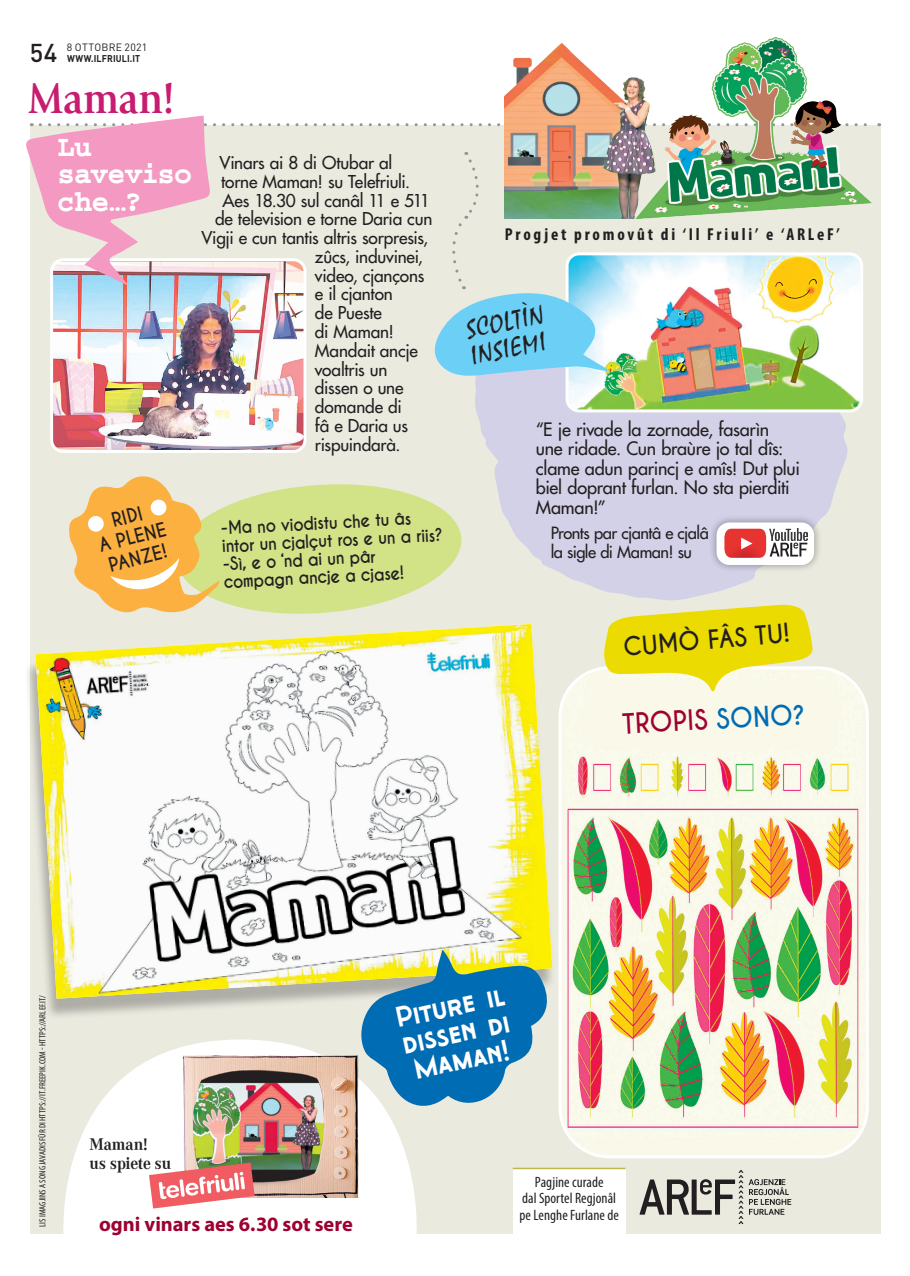
<style>
.page{position:relative;width:910px;height:1276px;background:#fff}
.page>*{position:absolute;margin:0;border:0;box-sizing:border-box;transform-origin:0 0}
.t1{font:700 45px "Giovanni Std";letter-spacing:-.01em;color:#c71c6f;scale:.9 1}
.t2{font:700 30.3px/27.8px "Courier";letter-spacing:-.015em;color:#fff;scale:.95 1}
.t3{font:27.75px/27.3px "Lavoir Small Caps";color:#fff;text-align:justify;scale:.95 1}
.t4{font:27px/27px "Aeolus";color:#231f20;scale:.95 1}
.t5{font:700 26.25px "Caviar Dreams";color:#9e0131;scale:.95 1}
.t6{font:500 25.5px "DIN Pro";color:#231f20}
.t7{font:700 24.6px "Caviar Dreams";color:#231f20;scale:.95 1}
.t8{font:700 20.4px "Myriad Pro";color:#9e0131}
.t9{font:700 18.6px/21.1px "Caviar Dreams";color:#231f20;text-align:center;scale:.95 1}
.t10{font:500 18px/19.5px "Futura Std";letter-spacing:-.01em;color:#231f20}
.t11{font:700 17.4px/19.6px "Corporate A";letter-spacing:-.015em;color:#231f20;scale:.94 1}
.t12{font:500 17.25px "Futura Std";letter-spacing:-.01em;color:#231f20}
.t13{font:700 17.25px/18px "Caviar Dreams";color:#231f20;scale:.92 1}
.t14{font:700 condensed 17.25px "Myriad Pro";letter-spacing:.16em;color:#231f20}
.t15{font:500 16.5px/19.5px "Futura Std";letter-spacing:-.03em;color:#231f20}
.t16{font:condensed 15px/16.5px "Myriad Pro";letter-spacing:.005em;color:#231f20;text-align:center}
.t17{font:10.5px "DIN Pro";letter-spacing:.025em;color:#231f20}
.t18{font:700 9.75px "DIN Pro";letter-spacing:.015em;color:#231f20;scale:.9 1}
.t19{font:condensed 9px "Myriad Pro";letter-spacing:.005em;color:#231f20;scale:1.04 1}
.s1{color:#006cb3}
</style>
<div class="page">
<div style="left:30px;top:125px;width:850px;height:1108px;background:#eaeadf"></div>
<svg style="left:48px;top:1039px;width:385px;height:195px;fill:#fff"></svg>
<svg style="left:749px;top:1179px;width:42px;height:36px"></svg>
<svg style="left:640px;top:1170px;width:103px;height:54px"></svg>
<div style="left:513px;top:1168px;width:112px;height:66px;background:#fff"></div>
<hr style="left:513px;top:1167px;width:112px;height:2px;background:#beb84b">
<img style="left:562px;top:670px;width:303px;height:486px">
<div style="left:558px;top:666px;width:311px;height:492px;border:3px solid #fff;border-radius:49px"></div>
<img style="left:682px;top:37px;width:155px;height:79px">
<img style="left:505px;top:43px;width:145px;height:73px">
<img style="left:173px;top:1050px;width:192px;height:147px">
<svg style="left:149px;top:1162px;width:106px;height:46px;background:#ec9a9a"></svg>
<svg style="left:475px;top:377px;width:373px;height:86px;fill:#d3d1e8"></svg>
<svg style="left:493px;top:377px;width:351px;height:223px;fill:#d3d1e8"></svg>
<img style="left:567px;top:377px;width:292px;height:34px">
<div style="left:566px;top:252px;width:297px;height:160px;border:3px solid #fff;border-radius:12px"></div>
<img style="left:54px;top:377px;width:248px;height:72px">
<div style="left:50px;top:258px;width:256px;height:195px;border:3px solid #fff;border-radius:12px"></div>
<div style="left:708px;top:514px;width:114px;height:59px;background:#231f20;opacity:.45"></div>
<div style="left:716px;top:522px;width:98px;height:43px;background:#fff;border-radius:13px"></div>
<svg style="left:724px;top:529px;width:83px;height:29px"></svg>
<img style="left:769px;top:529px;width:38px;height:11px">
<img style="left:26px;top:116px;width:854px;height:261px">
<svg style="left:69px;top:476px;width:393px;height:138px"></svg>
<svg style="left:601px;top:604px;width:212px;height:87px"></svg>
<div style="left:23px;top:630px;width:533px;height:390px;background:#231f20;opacity:.3"></div>
<img style="left:36px;top:624px;width:516px;height:374px">
<svg style="left:356px;top:949px;width:195px;height:166px"></svg>
<h3 class="t6" style="left:30px;top:35px;width:29px">54</h3>
<p class="t17" style="left:67px;top:40px;width:82px">8 OTTOBRE 2021</p>
<p class="t18" style="left:67px;top:52px;width:83px">WWW.ILFRIULI.IT</p>
<h1 class="t1" style="left:28px;top:72px;width:166px">Maman!</h1>
<h2 class="t2" style="left:58px;top:133px;width:143px">Lu saveviso che…?</h2>
<p class="t12" style="left:220px;top:152px;width:174px">Vinars ai 8 di Otubar al</p>
<p class="t12" style="left:221px;top:171px;width:191px">torne Maman! su Telefriuli.</p>
<p class="t12" style="left:223px;top:189px;width:209px">Aes 18.30 sul canâl 11 e 511</p>
<p class="t12" style="left:215px;top:208px;width:219px">de television e torne Daria cun</p>
<p class="t12" style="left:202px;top:227px;width:228px">Vigji e cun tantis altris sorpresis,</p>
<p class="t12" style="left:315px;top:246px;width:109px">zûcs, induvinei,</p>
<p class="t12" style="left:315px;top:264px;width:111px">video, cjançons</p>
<p class="t12" style="left:315px;top:283px;width:79px">e il cjanton</p>
<p class="t12" style="left:315px;top:302px;width:69px">de Pueste</p>
<p class="t12" style="left:315px;top:321px;width:81px">di Maman!</p>
<p class="t12" style="left:315px;top:339px;width:104px">Mandait ancje</p>
<p class="t12" style="left:315px;top:358px;width:74px">voaltris un</p>
<p class="t12" style="left:315px;top:377px;width:90px">dissen o une</p>
<p class="t12" style="left:315px;top:396px;width:88px">domande di</p>
<p class="t12" style="left:315px;top:414px;width:94px">fâ e Daria us</p>
<p class="t12" style="left:315px;top:433px;width:87px">rispuindarà.</p>
<p class="t9" style="left:91px;top:516px;width:74px;rotate:-15deg">RIDI<br>A PLENE<br>PANZE!</p>
<p class="t13" style="left:220px;top:519px;width:242px;rotate:-3deg">-Ma no viodistu che tu âs intor un cjalçut ros e un a riis? -Sì, e o ‘nd ai un pâr compagn ancje a cjase!</p>
<p class="t14" style="left:505px;top:223px;width:337px">Progjet promovût di ‘Il Friuli’ e ‘ARLeF’</p>
<h3 class="t4" style="left:463px;top:317px;width:86px;rotate:-11deg">SCOLTÌN<br>INSIEMI</h3>
<p class="t10" style="left:536px;top:419px;width:266px">“E je rivade la zornade, fasarìn une ridade. Cun braùre jo tal dîs: clame adun parincj e amîs! Dut plui biel doprant furlan. No sta pierditi<br>Maman!”</p>
<p class="t15" style="left:551px;top:523px;width:160px">Pronts par cjantâ e cjalâ la sigle di Maman! su</p>
<h3 class="t7" style="left:622px;top:632px;width:177px;rotate:-5deg">CUMÒ FÂS TU!</h3>
<h3 class="t5" style="left:621px;top:708px;width:194px;rotate:-3deg">TROPIS <span class="s1">SONO?</span></h3>
<p class="t19" style="left:37px;top:1227px;width:224px;rotate:-90deg">LIS IMAGJINS A SON GJAVADIS FÛR DI HTTPS://IT.FREEPIK.COM - HTTPS://ARLEF.IT/</p>
<p class="t11" style="left:90px;top:1134px;width:88px">Maman!<br>us spiete su</p>
<p class="t8" style="left:99px;top:1210px;width:255px">ogni vinars aes 6.30 sot sere</p>
<h3 class="t3" style="left:394px;top:1004px;width:117px;rotate:-12deg">Piture il dissen di Maman!</h3>
<p class="t16" style="left:520px;top:1173px;width:101px">Pagjine curade<br>dal Sportel Regjonâl pe Lenghe Furlane de</p>
</div>
